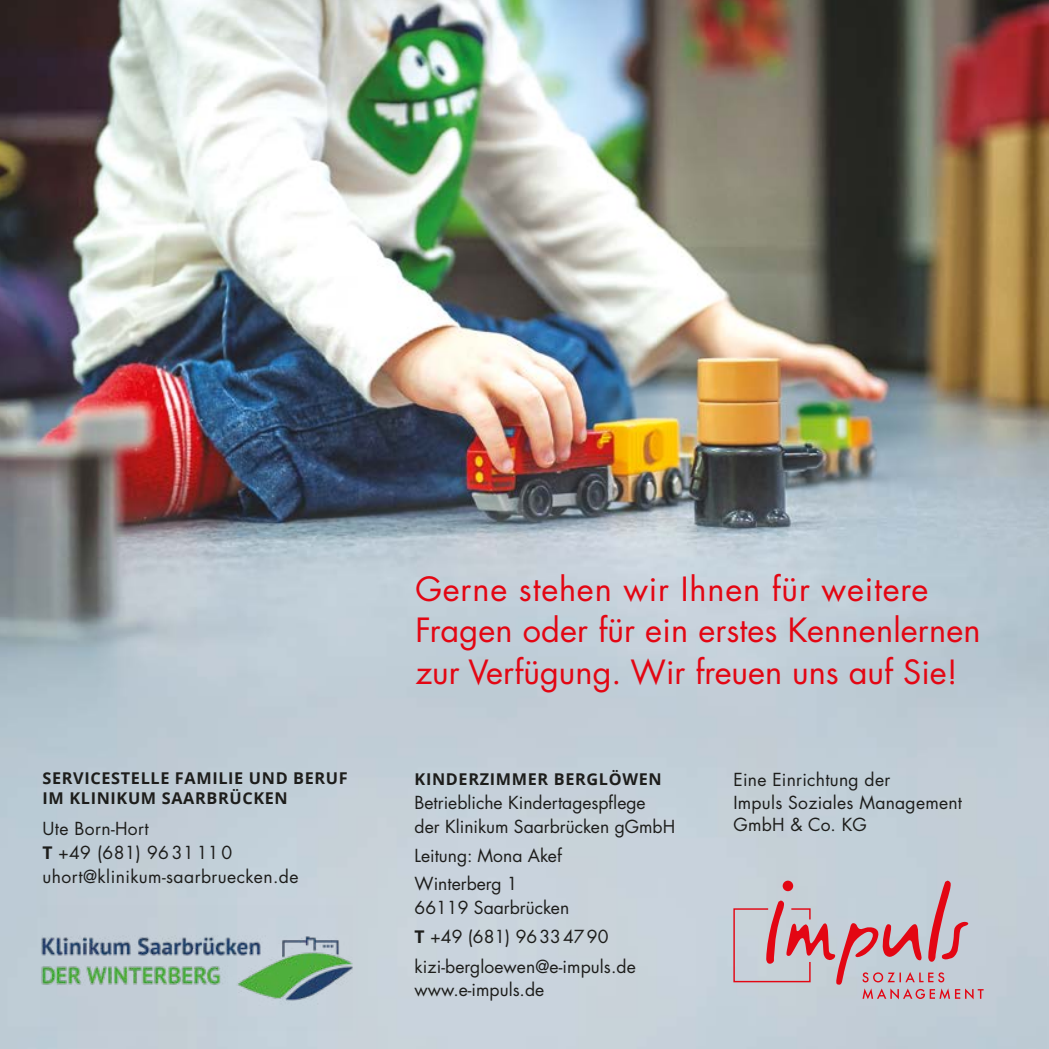
<style>
.page{position:relative;width:1049px;height:1049px;background:#fff}
.page>*{position:absolute;margin:0;border:0;box-sizing:border-box;transform-origin:0 0}
.t1{font:32.5px/41.5px "Futura LT Pro";letter-spacing:.005em;color:#e30613}
.t2{font:17.5px/22.5px "Futura LT Pro";color:#1d1d1b}
.t3{font:17.5px/23.8px "Futura LT Pro";letter-spacing:.025em;color:#1d1d1b}
.t4{font:700 16.25px/20px "Open Sans";letter-spacing:.04em;color:#1d1d1b}
.s1{font-family:"Open Sans";font-weight:700}
</style>
<div class="page">
<img style="left:0;top:0;width:1049px;height:1049px">
<svg style="left:733px;top:878px;width:250px;height:121px;background:#c8b2bb"></svg>
<img style="left:41px;top:906px;width:312px;height:124px">
<p class="t4" style="left:43px;top:768px;width:307px">SERVICESTELLE FAMILIE UND BERUF<br>IM KLINIKUM SAARBRÜCKEN</p>
<p class="t3" style="left:43px;top:816px;width:257px">Ute Born-Hort<br><span class="s1">T</span> +49 (681) 96 31 11 0 uhort@klinikum-saarbruecken.de</p>
<h1 class="t1" style="left:415px;top:568px;width:567px">Gerne stehen wir Ihnen für weitere<br>Fragen oder für ein erstes Kennenlernen zur Verfügung. Wir freuen uns auf Sie!</h1>
<p class="t4" style="left:415px;top:769px;width:249px">KINDERZIMMER BERGLÖWEN</p>
<p class="t2" style="left:415px;top:790px;width:262px;line-height:23.8px">Betriebliche Kindertagespflege<br>der Klinikum Saarbrücken gGmbH</p>
<p class="t2" style="left:415px;top:840px;width:149px;line-height:28.8px">Leitung: Mona Akef<br>Winterberg 1</p>
<p class="t2" style="left:415px;top:893px;width:223px;line-height:29.2px">66119 Saarbrücken<br><span class="s1">T</span> +49 (681) 96334790 kizi-bergloewen@e-impuls.de</p>
<p class="t2" style="left:415px;top:978px;width:131px">www.e-impuls.de</p>
<p class="t2" style="left:733px;top:768px;width:230px">Eine Einrichtung der<br>Impuls Soziales Management<br>GmbH &amp; Co. KG</p>
</div>
